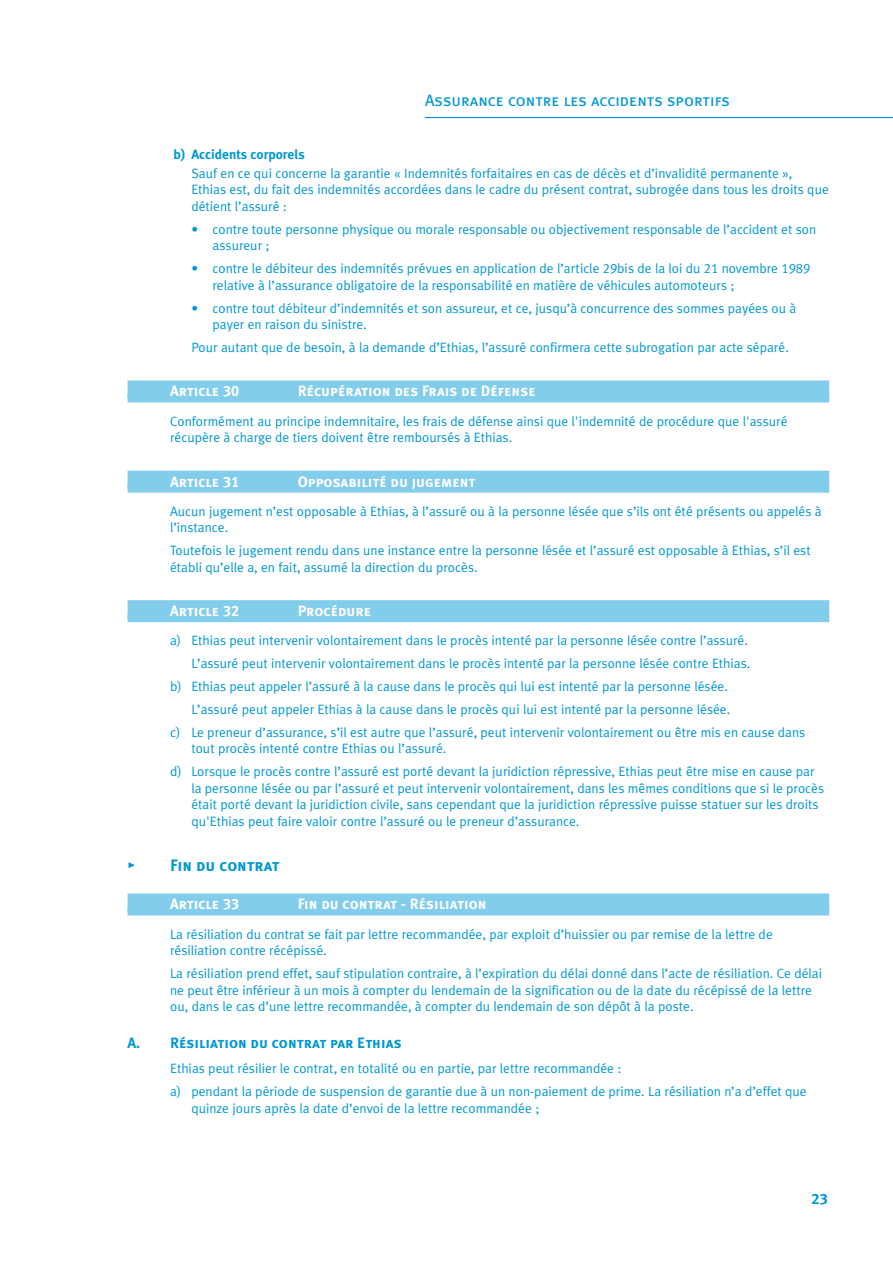
<style>
.page{position:relative;width:893px;height:1263px;background:#fff}
.page>*{position:absolute;margin:0;border:0;box-sizing:border-box;transform-origin:0 0}
.t1{font:16.5px "Meta Ethias Book Caps";color:#0098d2}
.t2{font:16.5px "Meta Ethias Bold Caps";color:#0098d2}
.t3{font:15px "Meta Ethias Bold Caps";color:#fff}
.t4{font:15px "Meta Ethias Bold Caps";color:#0098d2}
.t5{font:13.5px/16.5px "Meta Ethias Normal";color:#0098d2}
.t6{font:700 13.5px "Meta Ethias";color:#0098d2}
</style>
<div class="page">
<hr style="left:425px;top:117px;width:468px;height:1px;background:#0098d2">
<div style="left:128px;top:380px;width:701px;height:18px;background:#82ccec"></div>
<div style="left:128px;top:394px;width:701px;height:8px;background:#82ccec"></div>
<div style="left:128px;top:471px;width:701px;height:18px;background:#82ccec"></div>
<div style="left:128px;top:484px;width:701px;height:9px;background:#82ccec"></div>
<div style="left:128px;top:600px;width:701px;height:18px;background:#82ccec"></div>
<div style="left:128px;top:614px;width:701px;height:8px;background:#82ccec"></div>
<div style="left:128px;top:893px;width:701px;height:18px;background:#82ccec"></div>
<div style="left:128px;top:907px;width:701px;height:8px;background:#82ccec"></div>
<p class="t1" style="left:425px;top:91px;width:306px">Assurance contre les accidents sportifs</p>
<p class="t6" style="left:173px;top:147px;width:133px">b) Accidents corporels</p>
<p class="t5" style="left:191px;top:165px;width:639px">Sauf en ce qui concerne la garantie « Indemnités forfaitaires en cas de décès et d’invalidité permanente »,<br>Ethias est, du fait des indemnités accordées dans le cadre du présent contrat, subrogée dans tous les droits que détient l’assuré :</p>
<p class="t5" style="left:213px;top:221px;width:605px;text-indent:-21px">• contre toute personne physique ou morale responsable ou objectivement responsable de l’accident et son assureur ;</p>
<p class="t5" style="left:213px;top:260px;width:599px;text-indent:-21px">• contre le débiteur des indemnités prévues en application de l’article 29bis de la loi du 21 novembre 1989 relative à l’assurance obligatoire de la responsabilité en matière de véhicules automoteurs ;</p>
<p class="t5" style="left:213px;top:299px;width:585px;text-indent:-21px">• contre tout débiteur d’indemnités et son assureur, et ce, jusqu’à concurrence des sommes payées ou à payer en raison du sinistre.</p>
<p class="t5" style="left:191px;top:339px;width:599px">Pour autant que de besoin, à la demande d’Ethias, l’assuré confirmera cette subrogation par acte séparé.</p>
<p class="t3" style="left:170px;top:382px;width:71px">Article 30</p>
<p class="t3" style="left:298px;top:382px;width:240px">Récupération des Frais de Défense</p>
<p class="t5" style="left:170px;top:412px;width:619px">Conformément au principe indemnitaire, les frais de défense ainsi que l'indemnité de procédure que l'assuré récupère à charge de tiers doivent être remboursés à Ethias.</p>
<p class="t3" style="left:170px;top:473px;width:71px">Article 31</p>
<p class="t3" style="left:298px;top:473px;width:179px">Opposabilité du jugement</p>
<p class="t5" style="left:170px;top:503px;width:653px">Aucun jugement n’est opposable à Ethias, à l’assuré ou à la personne lésée que s’ils ont été présents ou appelés à l’instance.</p>
<p class="t5" style="left:170px;top:542px;width:642px">Toutefois le jugement rendu dans une instance entre la personne lésée et l’assuré est opposable à Ethias, s’il est établi qu’elle a, en fait, assumé la direction du procès.</p>
<p class="t3" style="left:170px;top:602px;width:71px">Article 32</p>
<p class="t3" style="left:298px;top:602px;width:75px">Procédure</p>
<p class="t5" style="left:170px;top:632px;width:579px">a) Ethias peut intervenir volontairement dans le procès intenté par la personne lésée contre l’assuré.</p>
<p class="t5" style="left:191px;top:655px;width:561px">L’assuré peut intervenir volontairement dans le procès intenté par la personne lésée contre Ethias.</p>
<p class="t5" style="left:170px;top:678px;width:559px">b) Ethias peut appeler l’assuré à la cause dans le procès qui lui est intenté par la personne lésée.</p>
<p class="t5" style="left:191px;top:701px;width:540px">L’assuré peut appeler Ethias à la cause dans le procès qui lui est intenté par la personne lésée.</p>
<p class="t5" style="left:170px;top:724px;width:637px">c) Le preneur d’assurance, s’il est autre que l’assuré, peut intervenir volontairement ou être mis en cause dans</p>
<p class="t5" style="left:170px;top:737px;width:646px;line-height:23px;text-indent:21px">tout procès intenté contre Ethias ou l’assuré.<br>d) Lorsque le procès contre l’assuré est porté devant la juridiction répressive, Ethias peut être mise en cause par</p>
<p class="t5" style="left:191px;top:780px;width:634px">la personne lésée ou par l’assuré et peut intervenir volontairement, dans les mêmes conditions que si le procès était porté devant la juridiction civile, sans cependant que la juridiction répressive puisse statuer sur les droits qu'Ethias peut faire valoir contre l’assuré ou le preneur d’assurance.</p>
<p class="t2" style="left:128px;top:856px;width:154px">• Fin du contrat</p>
<p class="t3" style="left:170px;top:895px;width:71px">Article 33</p>
<p class="t3" style="left:298px;top:895px;width:190px">Fin du contrat - Résiliation</p>
<p class="t5" style="left:170px;top:925px;width:604px">La résiliation du contrat se fait par lettre recommandée, par exploit d’huissier ou par remise de la lettre de résiliation contre récépissé.</p>
<p class="t5" style="left:170px;top:965px;width:653px">La résiliation prend effet, sauf stipulation contraire, à l’expiration du délai donné dans l’acte de résiliation. Ce délai ne peut être inférieur à un mois à compter du lendemain de la signification ou de la date du récépissé de la lettre ou, dans le cas d’une lettre recommandée, à compter du lendemain de son dépôt à la poste.</p>
<p class="t4" style="left:128px;top:1034px;width:276px">A. Résiliation du contrat par Ethias</p>
<p class="t5" style="left:170px;top:1057px;width:638px;line-height:23px">Ethias peut résilier le contrat, en totalité ou en partie, par lettre recommandée :<br>a) pendant la période de suspension de garantie due à un non-paiement de prime. La résiliation n’a d’effet que</p>
<p class="t5" style="left:191px;top:1099px;width:350px">quinze jours après la date d’envoi de la lettre recommandée ;</p>
<p class="t4" style="left:812px;top:1190px;width:18px">23</p>
</div>
